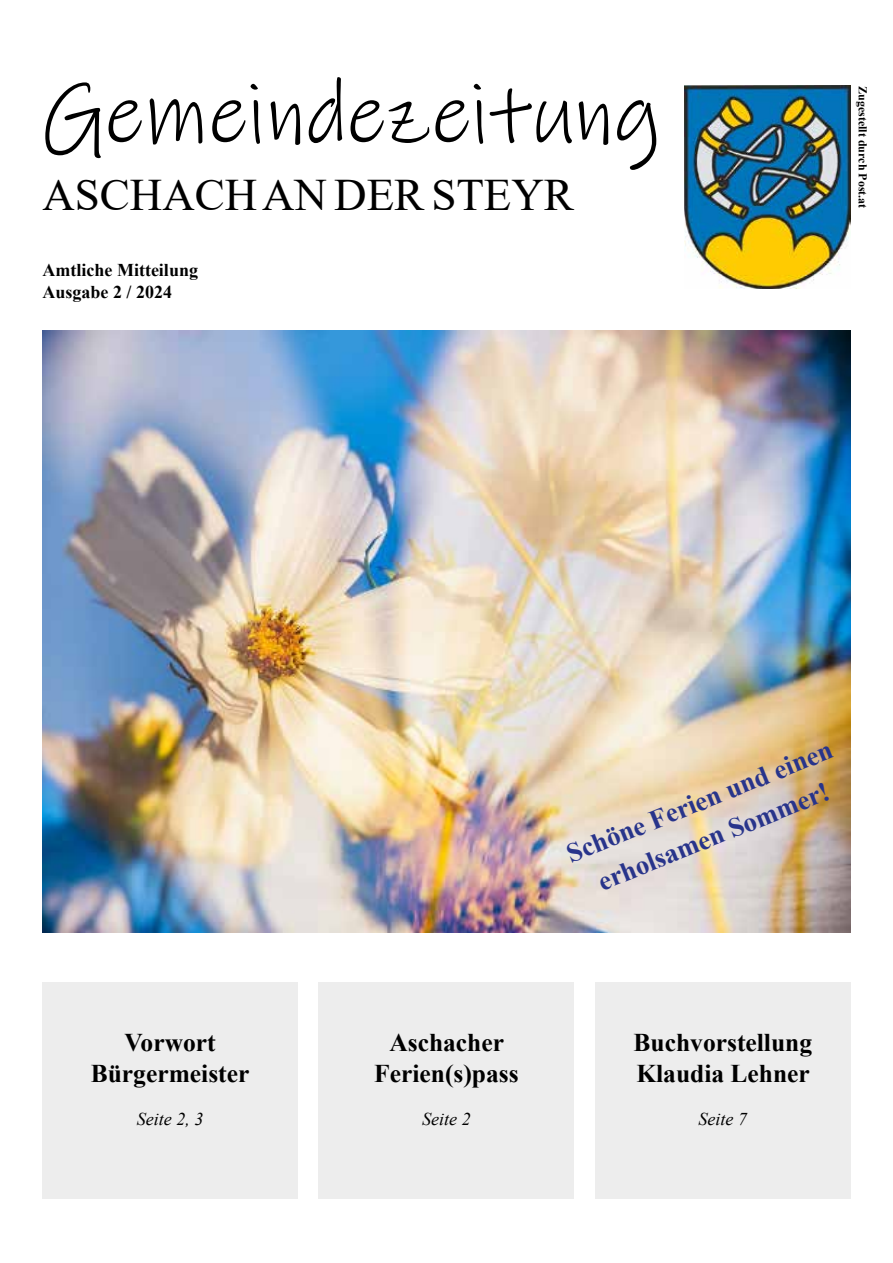
<style>
.page{position:relative;width:893px;height:1263px;background:#fff}
.page>*{position:absolute;margin:0;border:0;box-sizing:border-box;transform-origin:0 0}
.t1{font:85.5px "Ink Free";color:#000}
.t2{font:45px "Times New Roman";color:#000}
.t3{font:700 27px/37.5px "Times New Roman";color:#28348b;text-align:center}
.t4{font:700 25.5px/30.6px "Times New Roman";color:#000;text-align:center}
.t5{font:700 18px/21.6px "Times New Roman";color:#000}
.t6{font:italic 18px "Times New Roman";color:#000}
.t7{font:700 12px "Times New Roman";color:#000}
</style>
<div class="page">
<div style="left:595px;top:982px;width:255px;height:217px;background:#ededed"></div>
<div style="left:43px;top:982px;width:255px;height:217px;background:#ededed"></div>
<img style="left:685px;top:85px;width:165px;height:203px">
<div style="left:319px;top:982px;width:255px;height:217px;background:#ededed"></div>
<img style="left:43px;top:330px;width:807px;height:603px">
<h1 class="t1" style="left:42px;top:59px;width:619px">Gemeindezeitung</h1>
<h2 class="t2" style="left:42px;top:163px;width:533px">ASCHACH AN DER STEYR</h2>
<p class="t5" style="left:43px;top:259px;width:157px">Amtliche Mitteilung<br>Ausgabe 2 / 2024</p>
<p class="t7" style="left:871px;top:86px;width:124px;rotate:90deg">Zugestellt durch Post.at</p>
<p class="t4" style="left:91px;top:1027px;width:160px">Vorwort<br>Bürgermeister</p>
<p class="t6" style="left:137px;top:1107px;width:68px">Seite 2, 3</p>
<p class="t3" style="left:560px;top:836px;width:286px;rotate:-22deg">Schöne Ferien und einen erholsamen Sommer!</p>
<p class="t4" style="left:374px;top:1027px;width:146px">Aschacher<br>Ferien(s)pass</p>
<p class="t6" style="left:422px;top:1107px;width:50px">Seite 2</p>
<p class="t4" style="left:634px;top:1027px;width:180px;text-align:left">Buchvorstellung<br>Klaudia Lehner</p>
<p class="t6" style="left:699px;top:1107px;width:50px">Seite 7</p>
</div>
